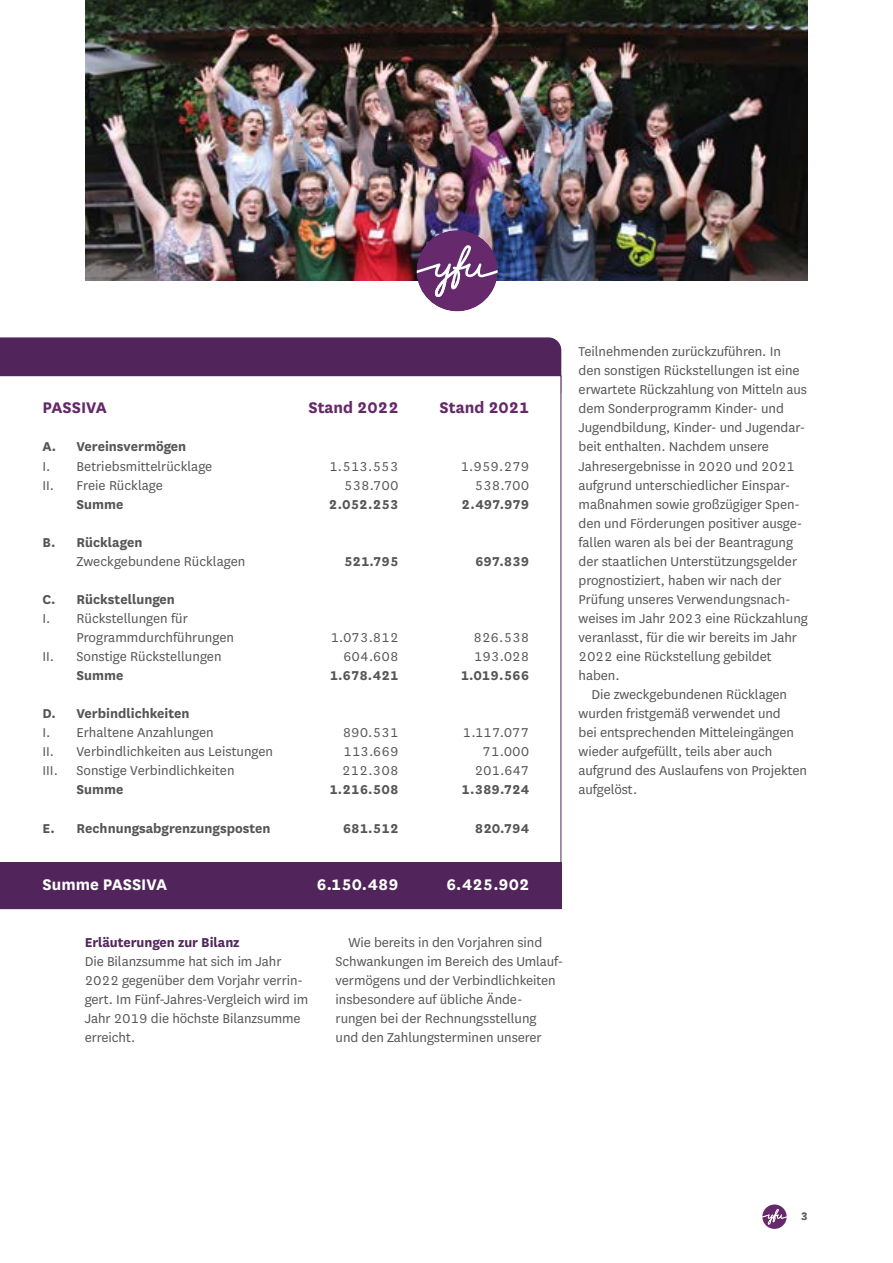
<style>
.page{position:relative;width:893px;height:1263px;background:#fff}
.page>*{position:absolute;margin:0;border:0;box-sizing:border-box;transform-origin:0 0}
.t1{font:700 18px "National";color:#fff}
.t2{font:700 18px "National";color:#642869}
.t3{font:15px/19px "National";letter-spacing:-.005em;color:#555}
.t4{font:700 15px "National";color:#555}
.t5{font:700 15px "National";letter-spacing:-.005em;color:#51255b}
.t6{font:700 12.75px "National";color:#555}
</style>
<div class="page">
<svg style="left:762px;top:1204px;width:25px;height:25px"></svg>
<div style="left:0;top:337px;width:561px;height:38px;background:#51255b"></div>
<svg style="left:0;top:375px;width:561px;height:487px"></svg>
<div style="left:0;top:862px;width:561px;height:47px;background:#51255b"></div>
<img style="left:85px;top:0;width:723px;height:280px">
<img style="left:416px;top:230px;width:82px;height:81px">
<p class="t2" style="left:43px;top:395px;width:66px">PASSIVA</p>
<p class="t4" style="left:43px;top:436px;width:145px">A. Vereinsvermögen</p>
<p class="t3" style="left:43px;top:456px;width:171px">I. Betriebsmittelrücklage<br>II. Freie Rücklage</p>
<p class="t4" style="left:77px;top:493px;width:48px">Summe</p>
<p class="t4" style="left:43px;top:531px;width:101px">B. Rücklagen</p>
<p class="t3" style="left:77px;top:551px;width:170px">Zweckgebundene Rücklagen</p>
<p class="t4" style="left:43px;top:589px;width:134px">C. Rückstellungen</p>
<p class="t3" style="left:43px;top:608px;width:147px">I. Rückstellungen für</p>
<p class="t3" style="left:77px;top:627px;width:159px">Programmdurchführungen</p>
<p class="t3" style="left:43px;top:646px;width:181px">II. Sonstige Rückstellungen</p>
<p class="t4" style="left:77px;top:665px;width:48px">Summe</p>
<p class="t4" style="left:43px;top:703px;width:149px">D. Verbindlichkeiten</p>
<p class="t3" style="left:43px;top:722px;width:232px">I. Erhaltene Anzahlungen<br>II. Verbindlichkeiten aus Leistungen<br>III. Sonstige Verbindlichkeiten</p>
<p class="t4" style="left:77px;top:779px;width:48px">Summe</p>
<p class="t4" style="left:43px;top:817px;width:230px">E. Rechnungsabgrenzungsposten</p>
<p class="t1" style="left:43px;top:871px;width:126px">Summe PASSIVA</p>
<p class="t2" style="left:308px;top:395px;width:92px">Stand 2022</p>
<p class="t3" style="left:330px;top:456px;width:71px;text-align:right">1.513.553<br>538.700</p>
<p class="t4" style="left:329px;top:493px;width:71px">2.052.253</p>
<p class="t4" style="left:344px;top:550px;width:56px">521.795</p>
<p class="t3" style="left:331px;top:627px;width:69px;text-align:right">1.073.812<br>604.608</p>
<p class="t4" style="left:330px;top:665px;width:70px">1.678.421</p>
<p class="t3" style="left:342px;top:722px;width:58px;text-align:justify">890.531<br>113.669<br>212.308</p>
<p class="t4" style="left:329px;top:779px;width:71px">1.216.508</p>
<p class="t4" style="left:343px;top:817px;width:57px">681.512</p>
<p class="t1" style="left:316px;top:871px;width:84px">6.150.489</p>
<p class="t2" style="left:439px;top:395px;width:91px">Stand 2021</p>
<p class="t3" style="left:461px;top:456px;width:70px;text-align:right">1.959.279<br>538.700</p>
<p class="t4" style="left:461px;top:493px;width:69px">2.497.979</p>
<p class="t4" style="left:475px;top:550px;width:56px">697.839</p>
<p class="t3" style="left:473px;top:627px;width:57px">826.538<br>193.028</p>
<p class="t4" style="left:461px;top:665px;width:70px">1.019.566</p>
<p class="t3" style="left:463px;top:722px;width:68px;text-align:right">1.117.077<br>71.000<br>201.647</p>
<p class="t4" style="left:462px;top:779px;width:69px">1.389.724</p>
<p class="t4" style="left:475px;top:817px;width:56px">820.794</p>
<p class="t1" style="left:446px;top:871px;width:85px">6.425.902</p>
<p class="t3" style="left:579px;top:341px;width:231px">Teilnehmenden zurückzuführen. In<br>den sonstigen Rückstellungen ist eine erwartete Rückzahlung von Mitteln aus dem Sonderprogramm Kinder- und Jugendbildung, Kinder- und Jugendar&shy;beit enthalten. Nachdem unsere Jahresergebnisse in 2020 und 2021 aufgrund unterschiedlicher Einspar&shy;maßnahmen sowie großzügiger Spen&shy;den und Förderungen positiver ausge&shy;fallen waren als bei der Beantragung der staatlichen Unterstützungsgelder prognostiziert, haben wir nach der Prüfung unseres Verwendungsnach&shy;weises im Jahr 2023 eine Rückzahlung veranlasst, für die wir bereits im Jahr 2022 eine Rückstellung gebildet haben.</p>
<p class="t3" style="left:579px;top:684px;width:230px;text-indent:13px">Die zweckgebundenen Rücklagen wurden fristgemäß verwendet und<br>bei entsprechenden Mitteleingängen wieder aufgefüllt, teils aber auch aufgrund des Auslaufens von Projekten aufgelöst.</p>
<p class="t5" style="left:85px;top:931px;width:156px">Erläuterungen zur Bilanz</p>
<p class="t3" style="left:85px;top:951px;width:225px">Die Bilanzsumme hat sich im Jahr<br>2022 gegenüber dem Vorjahr verrin&shy;gert. Im Fünf-Jahres-Vergleich wird im<br>Jahr 2019 die höchste Bilanzsumme erreicht.</p>
<p class="t3" style="left:336px;top:932px;width:229px;text-indent:13px">Wie bereits in den Vorjahren sind Schwankungen im Bereich des Umlauf&shy;vermögens und der Verbindlichkeiten insbesondere auf übliche Ände&shy;rungen bei der Rechnungsstellung<br>und den Zahlungsterminen unserer</p>
<p class="t6" style="left:801px;top:1207px;width:9px">3</p>
</div>
